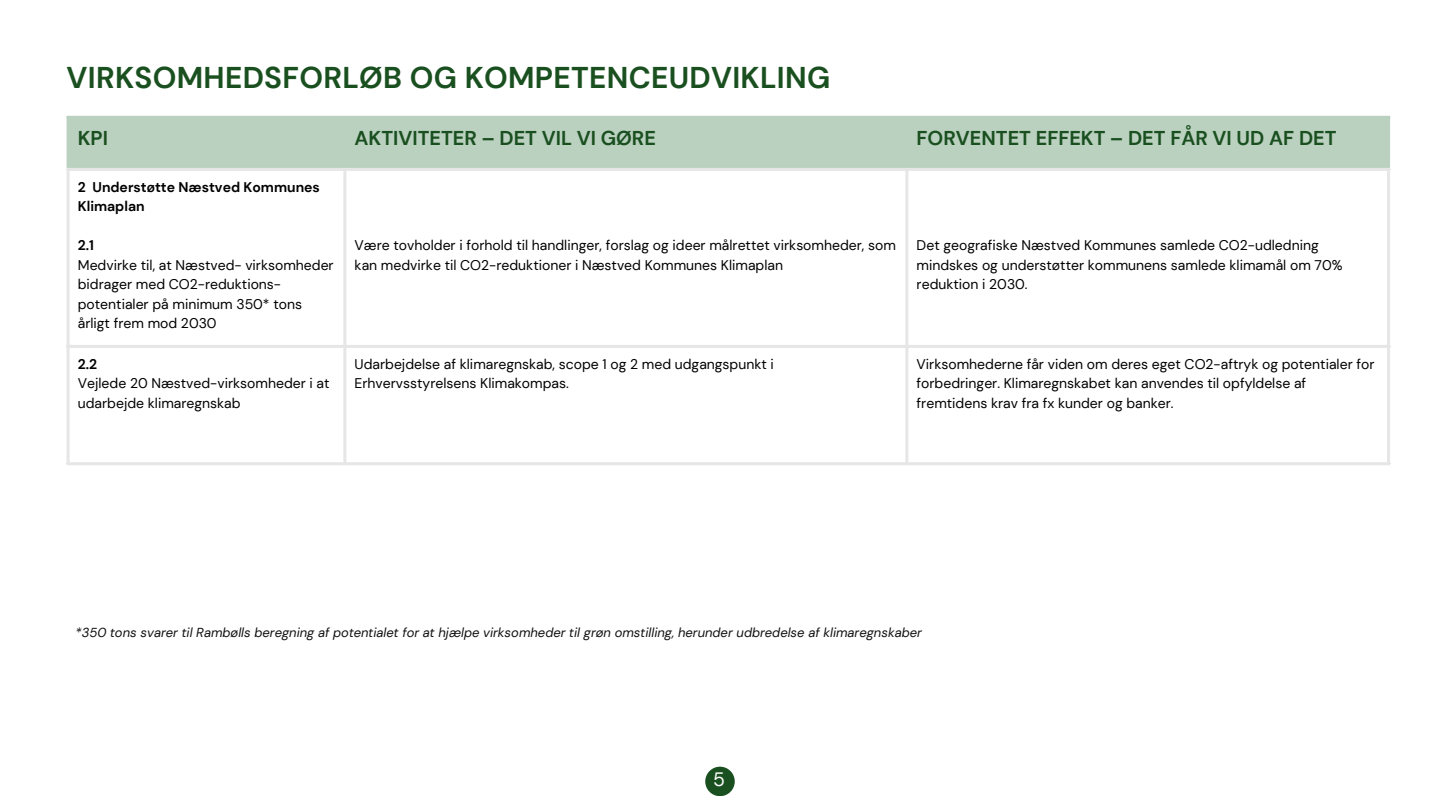
<style>
.page{position:relative;width:1440px;height:810px;background:#fff}
.page>*{position:absolute;margin:0;border:0;box-sizing:border-box;transform-origin:0 0}
.t1{font:700 30px "DM Sans";letter-spacing:.01em;color:#1a5020}
.t2{font:700 20px "DM Sans";color:#1a5020}
.t3{font:19.4px "DM Sans";color:#fff}
.t4{font:14px/19.5px "DM Sans";color:#000}
.t5{font:700 14px/19.5px "DM Sans";color:#000}
.t6{font:italic 13px "DM Sans";color:#101010}
</style>
<div class="page">
<div style="left:70px;top:119px;width:1317px;height:49px;background:#bbd1c0"></div>
<hr style="left:67px;top:119px;width:3px;height:49px;background:#bbd1c0">
<hr style="left:343px;top:119px;width:3px;height:49px;background:#bbd1c0">
<hr style="left:905px;top:119px;width:3px;height:49px;background:#bbd1c0">
<hr style="left:1387px;top:119px;width:3px;height:49px;background:#bbd1c0">
<hr style="left:67px;top:116px;width:1323px;height:3px;background:#bbd1c0">
<hr style="left:67px;top:171px;width:3px;height:291px;background:#e6e6e6">
<hr style="left:343px;top:171px;width:3px;height:291px;background:#e6e6e6">
<hr style="left:905px;top:171px;width:3px;height:291px;background:#e6e6e6">
<hr style="left:1387px;top:171px;width:3px;height:291px;background:#e6e6e6">
<hr style="left:67px;top:168px;width:1323px;height:3px;background:#e6e6e6">
<hr style="left:67px;top:345px;width:1323px;height:3px;background:#e6e6e6">
<hr style="left:67px;top:462px;width:1323px;height:3px;background:#e6e6e6">
<div style="left:705px;top:767px;width:30px;height:29px;background:#1a5020;border-radius:50%"></div>
<p class="t1" style="left:67px;top:58px;width:765px">VIRKSOMHEDSFORLØB OG KOMPETENCEUDVIKLING</p>
<p class="t2" style="left:78px;top:125px;width:32px">KPI</p>
<p class="t2" style="left:355px;top:125px;width:303px">AKTIVITETER – DET VIL VI GØRE</p>
<p class="t2" style="left:917px;top:125px;width:421px">FORVENTET EFFEKT – DET FÅR VI UD AF DET</p>
<p class="t5" style="left:78px;top:177px;width:244px">2 Understøtte Næstved Kommunes<br>Klimaplan</p>
<p class="t5" style="left:78px;top:236px;width:18px">2.1</p>
<p class="t4" style="left:78px;top:255px;width:257px">Medvirke til, at Næstved- virksomheder bidrager med CO2-reduktions&shy;potentialer på minimum 350* tons årligt frem mod 2030</p>
<p class="t4" style="left:355px;top:236px;width:543px">Være tovholder i forhold til handlinger, forslag og ideer målrettet virksomheder, som kan medvirke til CO2-reduktioner i Næstved Kommunes Klimaplan</p>
<p class="t4" style="left:917px;top:236px;width:427px">Det geografiske Næstved Kommunes samlede CO2-udledning mindskes og understøtter kommunens samlede klimamål om 70% reduktion i 2030.</p>
<p class="t5" style="left:78px;top:354px;width:21px">2.2</p>
<p class="t4" style="left:78px;top:374px;width:253px">Vejlede 20 Næstved-virksomheder i at udarbejde klimaregnskab</p>
<p class="t4" style="left:355px;top:354px;width:421px">Udarbejdelse af klimaregnskab, scope 1 og 2 med udgangspunkt i<br>Erhvervsstyrelsens Klimakompas.</p>
<p class="t4" style="left:917px;top:354px;width:459px">Virksomhederne får viden om deres eget CO2-aftryk og potentialer for forbedringer. Klimaregnskabet kan anvendes til opfyldelse af fremtidens krav fra fx kunder og banker.</p>
<p class="t6" style="left:76px;top:624px;width:848px">*350 tons svarer til Rambølls beregning af potentialet for at hjælpe virksomheder til grøn omstilling, herunder udbredelse af klimaregnskaber</p>
<p class="t3" style="left:713px;top:767px;width:13px">5</p>
</div>
